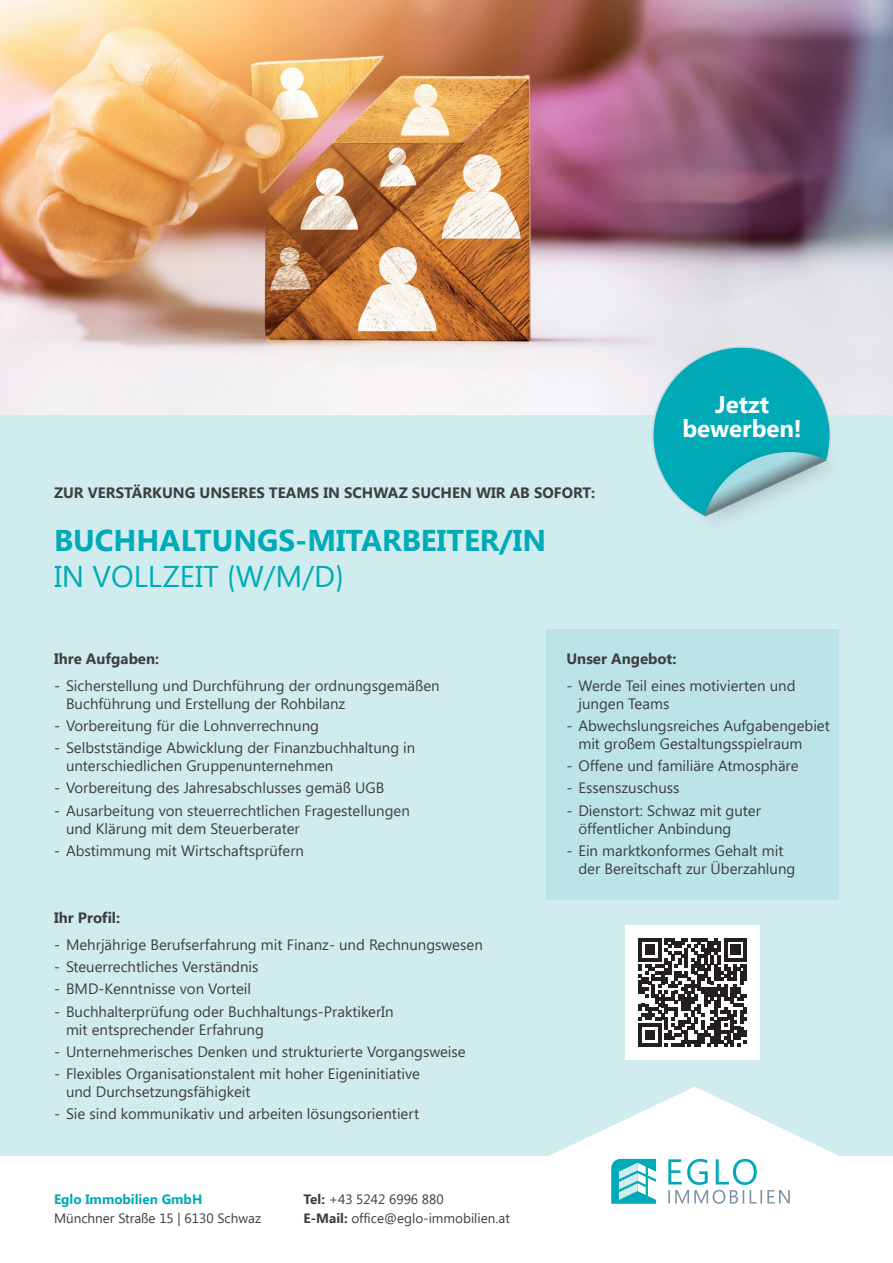
<style>
.page{position:relative;width:893px;height:1263px;background:#d0ecef}
.page>*{position:absolute;margin:0;border:0;box-sizing:border-box;transform-origin:0 0}
.t1{font:700 30px/36px "Segoe UI";color:#00aab6}
.t2{font:700 24px/24px "Segoe UI";color:#fff;text-align:center}
.t3{font:15px/18px "Segoe UI";color:#3e3e3f}
.t4{font:700 15px "Segoe UI";color:#3e3e3f}
.t5{font:13.5px/19.5px "Segoe UI";color:#3e3e3f}
.t6{font:700 13.5px "Segoe UI";color:#00aab6}
.s1{font-weight:400}
.s2{font-family:"Futura PT";font-weight:400}
.s3{font-weight:700}
</style>
<div class="page">
<div style="left:0;top:1156px;width:893px;height:107px;background:#fff"></div>
<svg style="left:549px;top:1086px;width:290px;height:118px;fill:#fff"></svg>
<svg style="left:668px;top:1159px;width:122px;height:45px"></svg>
<svg style="left:611px;top:1159px;width:45px;height:45px"></svg>
<img style="left:0;top:0;width:893px;height:415px">
<svg style="left:648px;top:343px;width:183px;height:174px"></svg>
<div style="left:546px;top:629px;width:293px;height:270px;background:#bbe3e8"></div>
<div style="left:625px;top:925px;width:135px;height:135px;background:#fff"></div>
<svg style="left:638px;top:938px;width:109px;height:108px"></svg>
<p class="t4" style="left:54px;top:484px;width:543px">ZUR VERSTÄRKUNG UNSERES TEAMS IN SCHWAZ SUCHEN WIR AB SOFORT:</p>
<h1 class="t1" style="left:54px;top:522px;width:494px">BUCHHALTUNGS-MITARBEITER/IN<br><span class="s1">IN VOLLZEIT</span> <span class="s2">(</span><span class="s1">W/M/D</span><span class="s2">)</span></h1>
<h2 class="t2" style="left:682px;top:392px;width:121px">Jetzt bewerben!</h2>
<p class="t4" style="left:54px;top:650px;width:107px">Ihre Aufgaben:</p>
<p class="t3" style="left:66px;top:676px;width:375px;text-indent:-12px">- Sicherstellung und Durchführung der ordnungsgemäßen<br>Buchführung und Erstellung der Rohbilanz</p>
<p class="t3" style="left:54px;top:716px;width:267px">- Vorbereitung für die Lohnverrechnung</p>
<p class="t3" style="left:66px;top:739px;width:351px;text-indent:-12px">- Selbstständige Abwicklung der Finanzbuchhaltung in unterschiedlichen Gruppenunternehmen</p>
<p class="t3" style="left:54px;top:779px;width:332px">- Vorbereitung des Jahresabschlusses gemäß UGB</p>
<p class="t3" style="left:66px;top:801px;width:345px;text-indent:-12px">- Ausarbeitung von steuerrechtlichen Fragestellungen und Klärung mit dem Steuerberater</p>
<p class="t3" style="left:54px;top:841px;width:252px">- Abstimmung mit Wirtschaftsprüfern</p>
<p class="t4" style="left:54px;top:909px;width:68px">Ihr Profil:</p>
<p class="t3" style="left:54px;top:936px;width:430px">- Mehrjährige Berufserfahrung mit Finanz- und Rechnungswesen</p>
<p class="t3" style="left:54px;top:958px;width:206px">- Steuerrechtliches Verständnis</p>
<p class="t3" style="left:54px;top:980px;width:199px">- BMD-Kenntnisse von Vorteil</p>
<p class="t3" style="left:66px;top:1002px;width:329px;text-indent:-12px">- Buchhalterprüfung oder Buchhaltungs-PraktikerIn mit entsprechender Erfahrung</p>
<p class="t3" style="left:54px;top:1043px;width:413px">- Unternehmerisches Denken und strukturierte Vorgangsweise</p>
<p class="t3" style="left:66px;top:1065px;width:356px;text-indent:-12px">- Flexibles Organisationstalent mit hoher Eigeninitiative und Durchsetzungsfähigkeit</p>
<p class="t3" style="left:54px;top:1105px;width:367px">- Sie sind kommunikativ und arbeiten lösungsorientiert</p>
<p class="t6" style="left:54px;top:1191px;width:150px">Eglo Immobilien GmbH</p>
<p class="t5" style="left:54px;top:1209px;width:209px">Münchner Straße 15 | 6130 Schwaz</p>
<p class="t5" style="left:304px;top:1189px;width:208px"><span class="s3">Tel:</span> +43 5242 6996 880<br><span class="s3">E-Mail:</span> office@eglo-immobilien.at</p>
<p class="t4" style="left:566px;top:650px;width:112px">Unser Angebot:</p>
<p class="t3" style="left:578px;top:676px;width:219px;text-indent:-12px">- Werde Teil eines motivierten und jungen Teams</p>
<p class="t3" style="left:578px;top:716px;width:253px;text-indent:-12px">- Abwechslungsreiches Aufgabengebiet mit großem Gestaltungsspielraum</p>
<p class="t3" style="left:566px;top:757px;width:234px">- Offene und familiäre Atmosphäre</p>
<p class="t3" style="left:566px;top:779px;width:115px">- Essenszuschuss</p>
<p class="t3" style="left:578px;top:801px;width:184px;text-indent:-12px">- Dienstort: Schwaz mit guter öffentlicher Anbindung</p>
<p class="t3" style="left:578px;top:841px;width:219px;text-indent:-12px">- Ein marktkonformes Gehalt mit der Bereitschaft zur Überzahlung</p>
</div>
